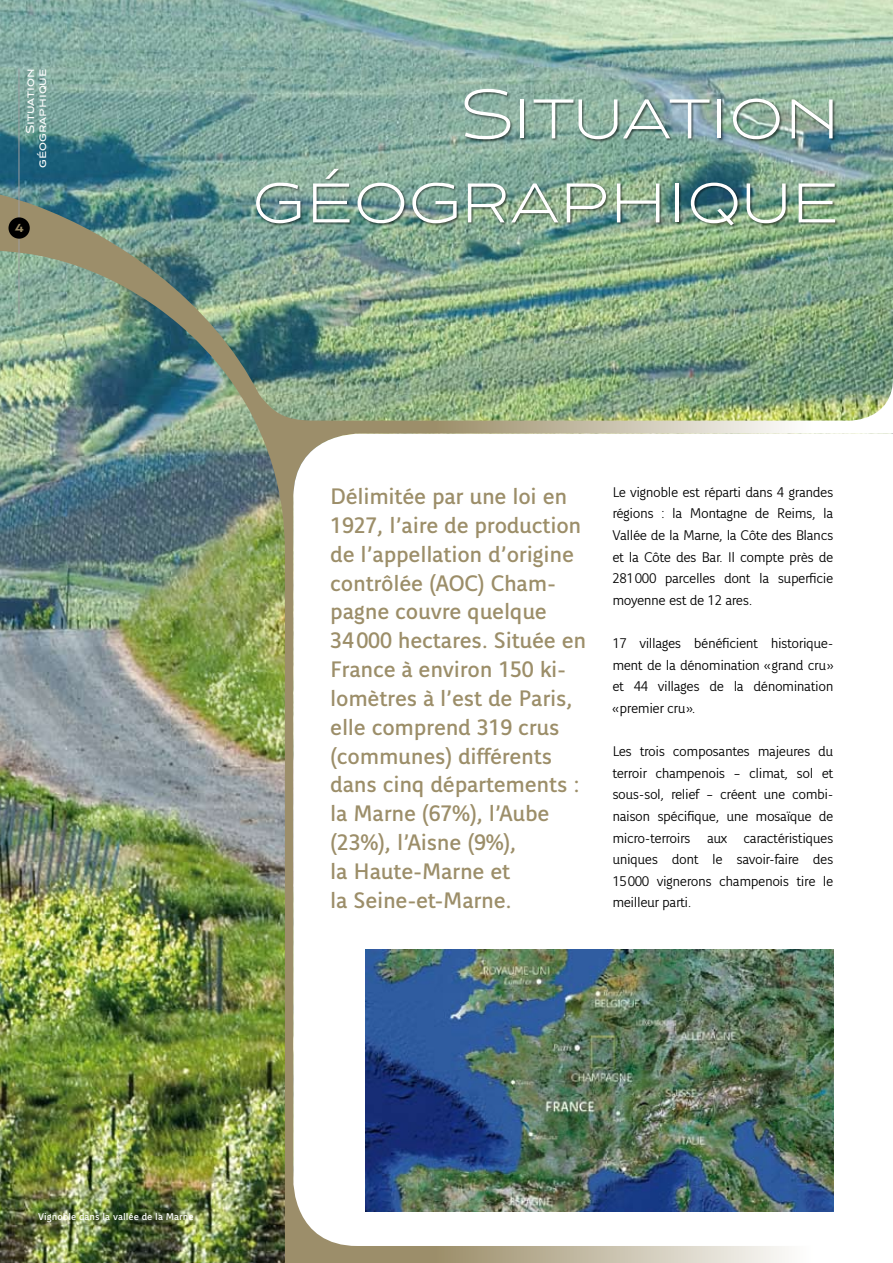
<style>
.page{position:relative;width:893px;height:1263px;background:#fff}
.page>*{position:absolute;margin:0;border:0;box-sizing:border-box;transform-origin:0 0}
.t1{font:300 72px/84px "CIVC Title";letter-spacing:-.02em;color:#fff;text-align:right}
.t2{font:24px/28.8px "CIVC Sans";letter-spacing:-.01em;color:#9c8e69}
.t3{font:300 15px/21.6px "CIVC Sans";letter-spacing:-.03em;color:#000;text-align:justify}
.t4{font:12px/12px "CIVC Title";color:#fff;text-align:right}
.t5{font:700 12px "CIVC Title";color:#9c8e69}
.t6{font:10.5px "CIVC Sans";color:#fff}
</style>
<div class="page">
<img style="left:0;top:0;width:893px;height:195px">
<img style="left:0;top:195px;width:893px;height:1068px">
<svg style="left:293px;top:434px;width:600px;height:812px"></svg>
<img style="left:366px;top:950px;width:467px;height:262px">
<hr style="left:19px;top:68px;width:1px;height:246px;background:#9c9d9f">
<div style="left:9px;top:217px;width:21px;height:22px;background:#000;border-radius:50%"></div>
<div style="left:256px;top:89px;width:637px;height:198px;background:#000;opacity:.5"></div>
<p class="t4" style="left:24px;top:168px;width:101px;rotate:-90deg">Situation géographique</p>
<p class="t5" style="left:14px;top:221px;width:11px">4</p>
<h1 class="t1" style="left:252px;top:72px;width:591px">Situation géographique</h1>
<p class="t2" style="left:330px;top:482px;width:258px">Délimitée par une loi en<br>1927, l’aire de production de l’appellation d’origine contrôlée (AOC) Cham&shy;pagne couvre quelque<br>34000 hectares. Située en<br>France à environ 150 ki&shy;lomètres à l’est de Paris, elle comprend 319 crus (communes) différents dans cinq départements : la Marne (67%), l’Aube (23%), l’Aisne (9%),<br>la Haute-Marne et<br>la Seine-et-Marne.</p>
<p class="t3" style="left:612px;top:481px;width:223px">Le vignoble est réparti dans 4 grandes régions : la Montagne de Reims, la Vallée de la Marne, la Côte des Blancs et la Côte des Bar. Il compte près de 281000 parcelles dont la superficie moyenne est de 12 ares.</p>
<p class="t3" style="left:612px;top:632px;width:223px">17 villages bénéficient historique&shy;ment de la dénomination «grand cru» et 44 villages de la dénomination «premier cru».</p>
<p class="t3" style="left:612px;top:740px;width:223px">Les trois composantes majeures du terroir champenois – climat, sol et sous-sol, relief – créent une combi&shy;naison spécifique, une mosaïque de micro-terroirs aux caractéristiques uniques dont le savoir-faire des 15000 vignerons champenois tire le meilleur parti.</p>
<p class="t6" style="left:38px;top:1211px;width:157px">Vignoble dans la vallée de la Marne</p>
</div>
